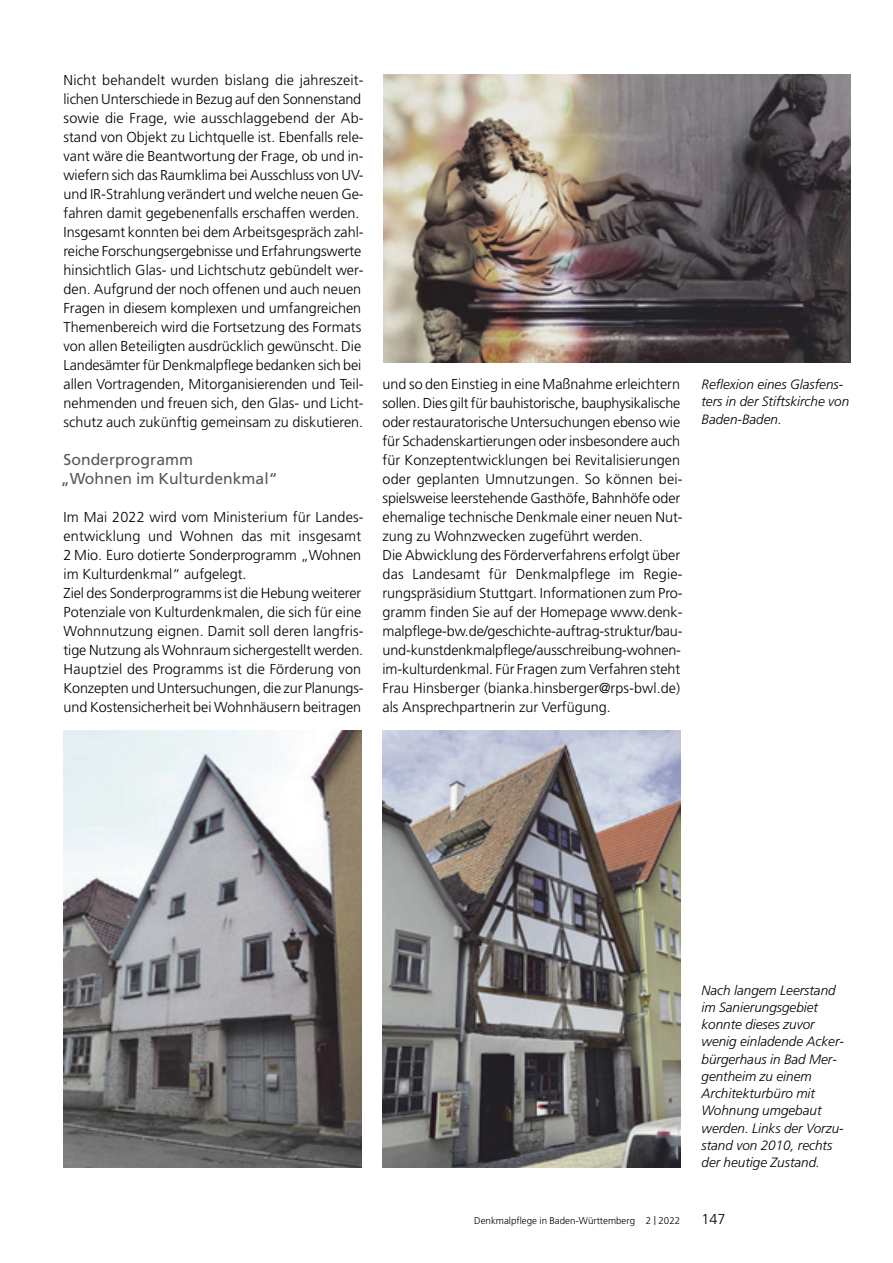
<style>
.page{position:relative;width:893px;height:1263px;background:#fff}
.page>*{position:absolute;margin:0;border:0;box-sizing:border-box;transform-origin:0 0}
.t1{font:15.75px/19px "Frutiger";color:#595959}
.t2{font:300 14.4px/19px "Frutiger";color:#000}
.t3{font:italic 300 13.5px/17.2px "Frutiger";color:#000}
.t4{font:300 9.75px "Frutiger";color:#000}
.s1{font-size:12px}
</style>
<div class="page">
<img style="left:383px;top:74px;width:467px;height:288px">
<img style="left:64px;top:731px;width:297px;height:436px">
<img style="left:382px;top:731px;width:298px;height:436px">
<p class="t2" style="left:64px;top:72px;width:302px">Nicht behandelt wurden bislang die jahreszeit&shy;lichen Unterschiede in Bezug auf den Sonnenstand sowie die Frage, wie ausschlaggebend der Ab&shy;stand von Objekt zu Lichtquelle ist. Ebenfalls rele&shy;vant wäre die Beantwortung der Frage, ob und in&shy;wiefern sich das Raumklima bei Ausschluss von UV&shy;und IR-Strahlung verändert und welche neuen Ge&shy;fahren damit gegebenenfalls erschaffen werden.<br>Insgesamt konnten bei dem Arbeitsgespräch zahl&shy;reiche Forschungsergebnisse und Erfahrungswerte hinsichtlich Glas- und Lichtschutz gebündelt wer&shy;den. Aufgrund der noch offenen und auch neuen Fragen in diesem komplexen und umfangreichen Themenbereich wird die Fortsetzung des Formats von allen Beteiligten ausdrücklich gewünscht. Die Landesämter für Denkmalpflege bedanken sich bei allen Vortragenden, Mitorganisierenden und Teil&shy;nehmenden und freuen sich, den Glas- und Licht&shy;schutz auch zukünftig gemeinsam zu diskutieren.</p>
<p class="t1" style="left:61px;top:451px;width:218px">Sonderprogramm<br>„Wohnen im Kulturdenkmal“</p>
<p class="t2" style="left:64px;top:508px;width:302px">Im Mai 2022 wird vom Ministerium für Landes&shy;entwicklung und Wohnen das mit insgesamt 2 Mio. Euro dotierte Sonderprogramm „Wohnen im Kulturdenkmal“ aufgelegt.<br>Ziel des Sonderprogramms ist die Hebung weiterer Potenziale von Kulturdenkmalen, die sich für eine Wohnnutzung eignen. Damit soll deren langfris&shy;tige Nutzung als Wohnraum sichergestellt werden.<br>Hauptziel des Programms ist die Förderung von Konzepten und Untersuchungen, die zur Planungs&shy;und Kostensicherheit bei Wohnhäusern beitragen</p>
<p class="t2" style="left:382px;top:375px;width:302px">und so den Einstieg in eine Maßnahme erleichtern sollen. Dies gilt für bauhistorische, bauphysikalische oder restauratorische Untersuchungen ebenso wie für Schadenskartierungen oder insbesondere auch für Konzeptentwicklungen bei Revitalisierungen oder geplanten Umnutzungen. So können bei&shy;spielsweise leerstehende Gasthöfe, Bahnhöfe oder ehemalige technische Denkmale einer neuen Nut&shy;zung zu Wohnzwecken zugeführt werden.<br>Die Abwicklung des Förderverfahrens erfolgt über das Landesamt für Denkmalpflege im Regie&shy;rungspräsidium Stuttgart. Informationen zum Pro&shy;gramm finden Sie auf der Homepage www.denk&shy;malpflege-bw.de/geschichte-auftrag-struktur/bau&shy;und-kunstdenkmalpflege/ausschreibung-wohnen&shy;im-kulturdenkmal. Für Fragen zum Verfahren steht Frau Hinsberger (bianka.hinsberger@rps-bwl.de) als Ansprechpartnerin zur Verfügung.</p>
<p class="t3" style="left:701px;top:377px;width:149px">Reflexion eines Glas fens - ters in der Stiftskirche von<br>Baden-Baden.</p>
<p class="t4" style="left:474px;top:1217px;width:207px">Denkmalpflege in Baden-Württemberg 2 <span class="s1">|</span> 2022</p>
<p class="t3" style="left:701px;top:982px;width:144px">Nach langem Leerstand im Sanierungsgebiet konnte dieses zuvor wenig einladende Acker&shy;bürgerhaus in Bad Mer - gentheim zu einem<br>Architekturbüro mit<br>Wohnung umgebaut werden. Links der Vorzu&shy;stand von 2010, rechts der heutige Zustand.</p>
<p class="t2" style="left:701px;top:1211px;width:26px">147</p>
</div>
